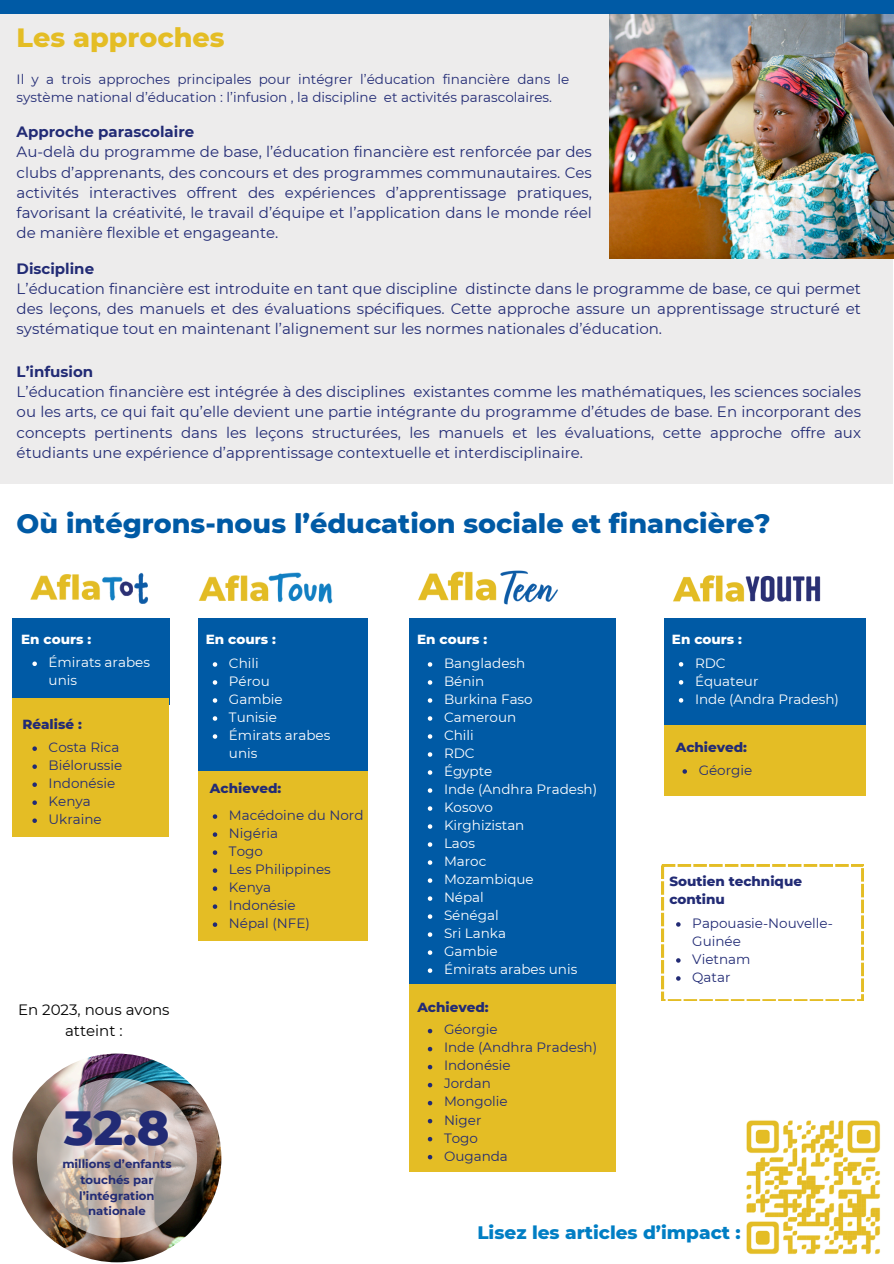
<style>
.page{position:relative;width:894px;height:1264px;background:#fff}
.page>*{position:absolute;margin:0;border:0;box-sizing:border-box;transform-origin:0 0}
.t1{font:800 49.05px "Montserrat";color:#222b75}
.t2{font:800 27px "Montserrat";color:#005aa5}
.t3{font:800 27px "Montserrat";color:#e4bd25}
.t4{font:800 18.45px "Montserrat";color:#007ec4}
.t5{font:15px/20.2px "Montserrat";color:#222b75}
.t6{font:15px/20.2px "Montserrat";color:#000;text-align:center}
.t7{font:13.5px/18px "Montserrat";color:#222b75}
.t8{font:13.5px/18px "Montserrat";color:#fff}
.t9{font:800 13.5px/18px "Montserrat";color:#222b75}
.t10{font:800 13.5px "Montserrat";color:#fff}
.t11{font:700 11.7px/15.8px "Montserrat";color:#222b75;text-align:center}
.s1{font-weight:700}
</style>
<div class="page">
<div style="left:0;top:0;width:892px;height:484px;background:#edecec"></div>
<div style="left:0;top:0;width:893px;height:14px;background:#005aa5"></div>
<img style="left:746px;top:1120px;width:135px;height:134px">
<img style="left:13px;top:1053px;width:208px;height:209px;border-radius:50%">
<svg style="left:37px;top:1077px;width:160px;height:160px;background:#c0b3ad"></svg>
<img style="left:609px;top:14px;width:284px;height:244px">
<img style="left:30px;top:572px;width:118px;height:32px">
<div style="left:13px;top:618px;width:156px;height:87px;background:#005aa5"></div>
<img style="left:198px;top:572px;width:135px;height:32px">
<div style="left:198px;top:618px;width:169px;height:164px;background:#005aa5"></div>
<div style="left:409px;top:618px;width:207px;height:368px;background:#005aa5"></div>
<img style="left:418px;top:570px;width:140px;height:35px">
<div style="left:664px;top:618px;width:201px;height:120px;background:#005aa5"></div>
<img style="left:673px;top:575px;width:148px;height:27px">
<div style="left:198px;top:771px;width:169px;height:169px;background:#e4bd25"></div>
<svg style="left:213px;top:814px;width:4px;height:4px"></svg>
<svg style="left:213px;top:832px;width:4px;height:4px"></svg>
<svg style="left:213px;top:850px;width:4px;height:4px"></svg>
<svg style="left:213px;top:868px;width:4px;height:4px"></svg>
<svg style="left:213px;top:886px;width:4px;height:4px"></svg>
<svg style="left:213px;top:904px;width:4px;height:4px"></svg>
<svg style="left:213px;top:922px;width:4px;height:4px"></svg>
<svg style="left:213px;top:662px;width:4px;height:4px"></svg>
<svg style="left:213px;top:680px;width:4px;height:4px"></svg>
<svg style="left:213px;top:698px;width:4px;height:4px"></svg>
<svg style="left:213px;top:716px;width:4px;height:4px"></svg>
<svg style="left:213px;top:734px;width:4px;height:4px"></svg>
<div style="left:409px;top:984px;width:207px;height:187px;background:#e4bd25"></div>
<svg style="left:427px;top:1028px;width:5px;height:5px"></svg>
<svg style="left:427px;top:1046px;width:5px;height:5px"></svg>
<svg style="left:427px;top:1064px;width:5px;height:5px"></svg>
<svg style="left:427px;top:1082px;width:5px;height:5px"></svg>
<svg style="left:427px;top:1100px;width:5px;height:5px"></svg>
<svg style="left:427px;top:1118px;width:5px;height:5px"></svg>
<svg style="left:427px;top:1136px;width:5px;height:5px"></svg>
<svg style="left:427px;top:1154px;width:5px;height:5px"></svg>
<svg style="left:427px;top:662px;width:5px;height:4px"></svg>
<svg style="left:427px;top:680px;width:5px;height:4px"></svg>
<svg style="left:427px;top:698px;width:5px;height:4px"></svg>
<svg style="left:427px;top:716px;width:5px;height:4px"></svg>
<svg style="left:427px;top:734px;width:5px;height:4px"></svg>
<svg style="left:427px;top:752px;width:5px;height:4px"></svg>
<svg style="left:427px;top:770px;width:5px;height:4px"></svg>
<svg style="left:427px;top:788px;width:5px;height:4px"></svg>
<svg style="left:427px;top:806px;width:5px;height:4px"></svg>
<svg style="left:427px;top:824px;width:5px;height:4px"></svg>
<svg style="left:427px;top:842px;width:5px;height:4px"></svg>
<svg style="left:427px;top:860px;width:5px;height:4px"></svg>
<svg style="left:427px;top:878px;width:5px;height:4px"></svg>
<svg style="left:427px;top:896px;width:5px;height:4px"></svg>
<svg style="left:427px;top:914px;width:5px;height:4px"></svg>
<svg style="left:427px;top:932px;width:5px;height:4px"></svg>
<svg style="left:427px;top:950px;width:5px;height:4px"></svg>
<svg style="left:427px;top:968px;width:5px;height:4px"></svg>
<svg style="left:678px;top:662px;width:5px;height:4px"></svg>
<svg style="left:678px;top:680px;width:5px;height:4px"></svg>
<svg style="left:678px;top:698px;width:5px;height:4px"></svg>
<div style="left:664px;top:725px;width:201px;height:70px;background:#e4bd25"></div>
<svg style="left:682px;top:769px;width:4px;height:4px"></svg>
<div style="left:12px;top:698px;width:157px;height:138px;background:#e4bd25"></div>
<svg style="left:32px;top:746px;width:5px;height:5px"></svg>
<svg style="left:32px;top:764px;width:5px;height:5px"></svg>
<svg style="left:32px;top:782px;width:5px;height:5px"></svg>
<svg style="left:32px;top:800px;width:5px;height:5px"></svg>
<svg style="left:32px;top:818px;width:5px;height:5px"></svg>
<svg style="left:32px;top:661px;width:5px;height:5px"></svg>
<svg style="left:661px;top:864px;width:202px;height:136px"></svg>
<h2 class="t3" style="left:17px;top:21px;width:209px">Les approches</h2>
<h6 class="t7" style="left:17px;top:70px;width:554px">Il y a trois approches principales pour intégrer l’éducation financière dans le système national d’éducation : l’infusion , la discipline et activités parascolaires.</h6>
<h5 class="t5" style="left:17px;top:121px;width:576px"><span class="s1">Approche parascolaire<br></span>Au-delà du programme de base, l’éducation financière est renforcée par des clubs d’apprenants, des concours et des programmes communautaires. Ces activités interactives offrent des expériences d’apprentissage pratiques, favorisant la créativité, le travail d’équipe et l’application dans le monde réel de manière flexible et engageante.</h5>
<p class="t5" style="left:17px;top:258px;width:845px"><span class="s1">Discipline<br></span>L’éducation financière est introduite en tant que discipline distincte dans le programme de base, ce qui permet des leçons, des manuels et des évaluations spécifiques. Cette approche assure un apprentissage structuré et systématique tout en maintenant l’alignement sur les normes nationales d’éducation.</p>
<h5 class="t5" style="left:17px;top:361px;width:845px"><span class="s1">L’infusion<br></span>L’éducation financière est intégrée à des disciplines existantes comme les mathématiques, les sciences sociales ou les arts, ce qui fait qu’elle devient une partie intégrante du programme d’études de base. En incorporant des concepts pertinents dans les leçons structurées, les manuels et les évaluations, cette approche offre aux étudiants une expérience d’apprentissage contextuelle et interdisciplinaire.</h5>
<h4 class="t2" style="left:17px;top:507px;width:755px">Où intégrons-nous l’éducation sociale et financière?</h4>
<p class="t10" style="left:21px;top:631px;width:71px">En cours :</p>
<p class="t8" style="left:49px;top:653px;width:103px">Émirats arabes unis</p>
<p class="t9" style="left:22px;top:714px;width:61px">Réalisé :</p>
<p class="t7" style="left:49px;top:738px;width:72px">Costa Rica</p>
<p class="t7" style="left:49px;top:756px;width:75px">Biélorussie</p>
<p class="t7" style="left:49px;top:774px;width:68px">Indonésie</p>
<p class="t7" style="left:49px;top:792px;width:44px">Kenya</p>
<p class="t7" style="left:49px;top:810px;width:55px">Ukraine</p>
<h4 class="t6" style="left:18px;top:999px;width:153px">En 2023, nous avons atteint :</h4>
<h2 class="t1" style="left:64px;top:1097px;width:107px">32.8</h2>
<p class="t11" style="left:62px;top:1156px;width:111px">millions d’enfants touchés par l’intégration nationale</p>
<p class="t10" style="left:206px;top:631px;width:71px">En cours :</p>
<p class="t8" style="left:229px;top:654px;width:31px">Chili</p>
<p class="t8" style="left:229px;top:672px;width:42px">Pérou</p>
<p class="t8" style="left:229px;top:690px;width:55px">Gambie</p>
<p class="t8" style="left:229px;top:708px;width:49px">Tunisie</p>
<h5 class="t8" style="left:229px;top:726px;width:103px">Émirats arabes unis</h5>
<p class="t9" style="left:210px;top:779px;width:73px">Achieved:</p>
<p class="t7" style="left:229px;top:806px;width:136px">Macédoine du Nord</p>
<p class="t7" style="left:229px;top:824px;width:51px">Nigéria</p>
<p class="t7" style="left:229px;top:842px;width:35px">Togo</p>
<p class="t7" style="left:229px;top:860px;width:103px">Les Philippines</p>
<p class="t7" style="left:229px;top:878px;width:44px">Kenya</p>
<p class="t7" style="left:229px;top:896px;width:68px">Indonésie</p>
<h5 class="t7" style="left:229px;top:914px;width:82px">Népal (NFE)</h5>
<h1 class="t10" style="left:417px;top:631px;width:71px">En cours :</h1>
<p class="t8" style="left:444px;top:654px;width:83px">Bangladesh</p>
<p class="t8" style="left:444px;top:672px;width:42px">Bénin</p>
<p class="t8" style="left:444px;top:690px;width:90px">Burkina Faso</p>
<h5 class="t8" style="left:444px;top:708px;width:74px">Cameroun</h5>
<p class="t8" style="left:444px;top:726px;width:31px">Chili</p>
<p class="t8" style="left:444px;top:744px;width:32px">RDC</p>
<p class="t8" style="left:444px;top:762px;width:50px">Égypte</p>
<p class="t8" style="left:444px;top:780px;width:155px">Inde (Andhra Pradesh)</p>
<p class="t8" style="left:444px;top:798px;width:50px">Kosovo</p>
<p class="t8" style="left:444px;top:816px;width:82px">Kirghizistan</p>
<p class="t8" style="left:444px;top:834px;width:32px">Laos</p>
<p class="t8" style="left:444px;top:852px;width:44px">Maroc</p>
<p class="t8" style="left:444px;top:870px;width:91px">Mozambique</p>
<p class="t8" style="left:444px;top:888px;width:41px">Népal</p>
<p class="t8" style="left:444px;top:906px;width:56px">Sénégal</p>
<p class="t8" style="left:444px;top:924px;width:64px">Sri Lanka</p>
<p class="t8" style="left:444px;top:942px;width:55px">Gambie</p>
<p class="t8" style="left:444px;top:960px;width:135px">Émirats arabes unis</p>
<p class="t9" style="left:417px;top:998px;width:73px">Achieved:</p>
<p class="t7" style="left:444px;top:1020px;width:55px">Géorgie</p>
<p class="t7" style="left:444px;top:1038px;width:155px">Inde (Andhra Pradesh)</p>
<p class="t7" style="left:444px;top:1056px;width:68px">Indonésie</p>
<p class="t7" style="left:444px;top:1074px;width:48px">Jordan</p>
<p class="t7" style="left:444px;top:1092px;width:65px">Mongolie</p>
<p class="t7" style="left:444px;top:1110px;width:39px">Niger</p>
<h4 class="t7" style="left:444px;top:1128px;width:35px">Togo</h4>
<p class="t7" style="left:444px;top:1146px;width:65px">Ouganda</p>
<p class="t10" style="left:671px;top:631px;width:71px">En cours :</p>
<p class="t8" style="left:694px;top:654px;width:32px">RDC</p>
<p class="t8" style="left:694px;top:672px;width:65px">Équateur</p>
<p class="t8" style="left:694px;top:690px;width:145px">Inde (Andra Pradesh)</p>
<h5 class="t9" style="left:675px;top:738px;width:73px">Achieved:</h5>
<p class="t7" style="left:698px;top:761px;width:55px">Géorgie</p>
<h5 class="t9" style="left:669px;top:871px;width:134px">Soutien technique continu</h5>
<p class="t7" style="left:692px;top:914px;width:142px">Papouasie-Nouvelle-<br>Guinée</p>
<p class="t7" style="left:692px;top:950px;width:60px">Vietnam</p>
<p class="t7" style="left:692px;top:968px;width:40px">Qatar</p>
<h4 class="t4" style="left:477px;top:1220px;width:265px">Lisez les articles d’impact :</h4>
</div>
